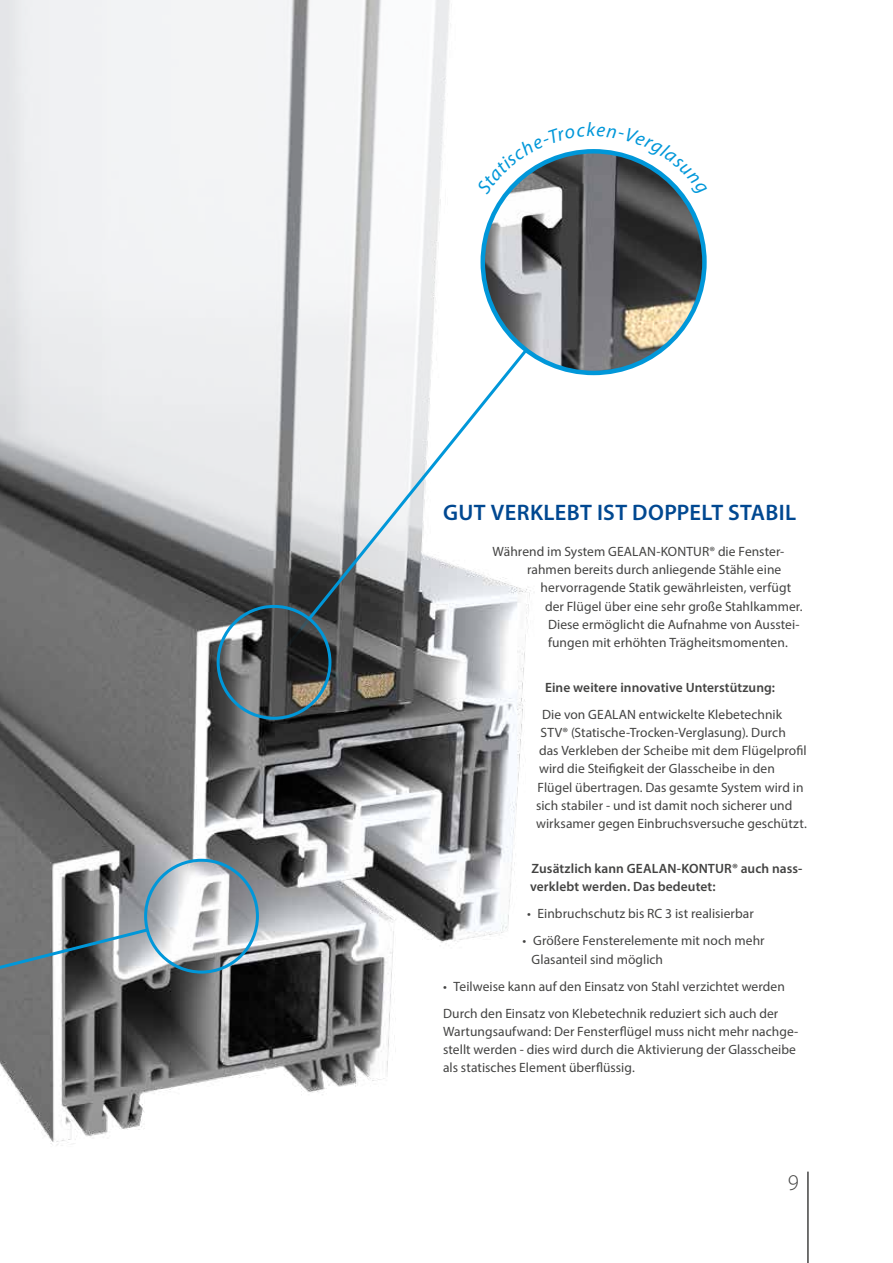
<style>
.page{position:relative;width:893px;height:1263px;background:#fff}
.page>*{position:absolute;margin:0;border:0;box-sizing:border-box;transform-origin:0 0}
.t1{font:600 22.5px "Myriad Pro";letter-spacing:.015em;color:#004891}
.t2{font:300 22.5px "Myriad Pro";color:#434342}
.t3{font:13.5px/18.1px "Myriad Pro";letter-spacing:.005em;color:#434342}
.t4{font:600 13.5px/18.1px "Myriad Pro";letter-spacing:.005em;color:#434342}
</style>
<div class="page">
<img style="left:0;top:0;width:706px;height:1146px">
<hr style="left:807px;top:1171px;width:2px;height:92px;background:#434342">
<svg style="left:270px;top:262px;width:328px;height:404px"></svg>
<img style="left:483px;top:151px;width:221px;height:222px;border-radius:111px">
<img style="left:218px;top:606px;width:112px;height:112px;border-radius:56px">
<div style="left:217px;top:605px;width:114px;height:115px;border:3px solid #0097d9;border-radius:50%"></div>
<svg style="left:0;top:912px;width:205px;height:114px;background:#6b6f71"></svg>
<img style="left:146px;top:860px;width:111px;height:112px;border-radius:56px">
<div style="left:144px;top:859px;width:115px;height:114px;border:3px solid #0097d9;border-radius:50%"></div>
<svg style="left:476px;top:122px;width:230px;height:74px"></svg>
<h1 class="t1" style="left:443px;top:498px;width:354px">GUT VERKLEBT IST DOPPELT STABIL</h1>
<p class="t3" style="left:493px;top:542px;width:293px">Während im System GEALAN-KONTUR® die Fenster-</p>
<p class="t3" style="left:527px;top:560px;width:256px">rahmen bereits durch anliegende Stähle eine</p>
<p class="t3" style="left:541px;top:579px;width:252px">hervorragende Statik gewährleisten, verfügt</p>
<p class="t3" style="left:545px;top:597px;width:259px">der Flügel über eine sehr große Stahlkammer.</p>
<p class="t3" style="left:548px;top:615px;width:253px">Diese ermöglicht die Aufnahme von Ausstei-</p>
<p class="t3" style="left:548px;top:633px;width:241px">fungen mit erhöhten Trägheitsmomenten.</p>
<p class="t4" style="left:545px;top:678px;width:232px">Eine weitere innovative Unterstützung:</p>
<p class="t3" style="left:542px;top:705px;width:241px">Die von GEALAN entwickelte Klebetechnik</p>
<p class="t3" style="left:541px;top:723px;width:247px">STV® (Statische-Trocken-Verglasung). Durch</p>
<p class="t3" style="left:539px;top:741px;width:269px">das Verkleben der Scheibe mit dem Flügelprofil</p>
<p class="t3" style="left:539px;top:760px;width:237px">wird die Steifigkeit der Glasscheibe in den</p>
<p class="t3" style="left:538px;top:778px;width:267px">Flügel übertragen. Das gesamte System wird in</p>
<p class="t3" style="left:536px;top:796px;width:258px">sich stabiler - und ist damit noch sicherer und</p>
<p class="t3" style="left:536px;top:814px;width:272px">wirksamer gegen Einbruchsversuche geschützt.</p>
<p class="t4" style="left:530px;top:859px;width:274px">Zusätzlich kann GEALAN-KONTUR® auch nass&shy;verklebt werden. Das bedeutet:</p>
<p class="t3" style="left:527px;top:904px;width:228px">• Einbruchschutz bis RC 3 ist realisierbar</p>
<p class="t3" style="left:532px;top:932px;width:234px;text-indent:-9px">• Größere Fensterelemente mit noch mehr<br>Glasanteil sind möglich</p>
<p class="t3" style="left:443px;top:972px;width:343px;line-height:27.2px">• Teilweise kann auf den Einsatz von Stahl verzichtet werden<br>Durch den Einsatz von Klebetechnik reduziert sich auch der</p>
<p class="t3" style="left:443px;top:1022px;width:357px">Wartungsaufwand: Der Fensterflügel muss nicht mehr nachge&shy;stellt werden - dies wird durch die Aktivierung der Glasscheibe als statisches Element überflüssig.</p>
<h1 class="t2" style="left:788px;top:1169px;width:12px">9</h1>
</div>
